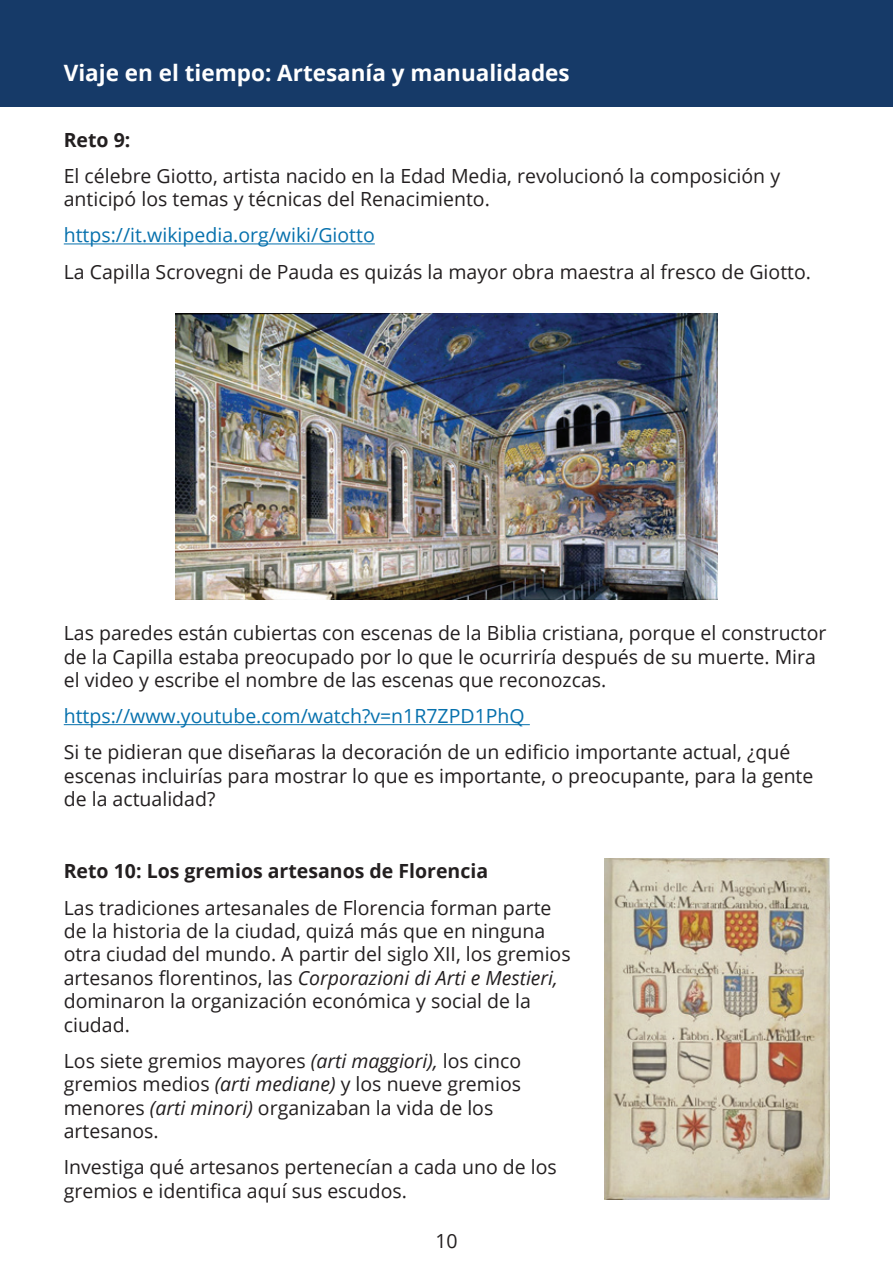
<style>
.page{position:relative;width:893px;height:1263px;background:#fff}
.page>*{position:absolute;margin:0;border:0;box-sizing:border-box;transform-origin:0 0}
.t1{font:700 22.5px "Open Sans";color:#fff}
.t2{font:19.5px/23.4px "Open Sans";color:#231f20}
.t3{font:19.5px "Open Sans";color:#0771ad}
.t4{font:700 19.5px "Open Sans";color:#231f20}
.s1{font-style:italic}
</style>
<div class="page">
<div style="left:0;top:0;width:893px;height:106px;background:#163a68"></div>
<hr style="left:64px;top:243px;width:311px;height:1px;background:#0771ad">
<hr style="left:64px;top:724px;width:466px;height:1px;background:#0771ad">
<img style="left:176px;top:313px;width:542px;height:287px">
<img style="left:605px;top:859px;width:224px;height:340px">
<p class="t1" style="left:64px;top:57px;width:507px">Viaje en el tiempo: Artesanía y manualidades</p>
<p class="t4" style="left:64px;top:126px;width:68px">Reto 9:</p>
<p class="t2" style="left:64px;top:164px;width:718px">El célebre Giotto, artista nacido en la Edad Media, revolucionó la composición y anticipó los temas y técnicas del Renacimiento.</p>
<p class="t3" style="left:64px;top:222px;width:313px">https://it.wikipedia.org/wiki/Giotto</p>
<p class="t2" style="left:64px;top:259px;width:749px">La Capilla Scrovegni de Pauda es quizás la mayor obra maestra al fresco de Giotto.</p>
<p class="t2" style="left:64px;top:621px;width:764px">Las paredes están cubiertas con escenas de la Biblia cristiana, porque el constructor de la Capilla estaba preocupado por lo que le ocurriría después de su muerte. Mira el video y escribe el nombre de las escenas que reconozcas.</p>
<p class="t3" style="left:64px;top:703px;width:462px">https://www.youtube.com/watch?v=n1R7ZPD1PhQ</p>
<p class="t2" style="left:64px;top:740px;width:751px">Si te pidieran que diseñaras la decoración de un edificio importante actual, ¿qué escenas incluirías para mostrar lo que es importante, o preocupante, para la gente de la actualidad?</p>
<p class="t4" style="left:64px;top:858px;width:426px">Reto 10: Los gremios artesanos de Florencia</p>
<p class="t2" style="left:64px;top:895px;width:508px">Las tradiciones artesanales de Florencia forman parte de la historia de la ciudad, quizá más que en ninguna otra ciudad del mundo. A partir del siglo XII, los gremios artesanos florentinos, las <span class="s1">Corporazioni di Arti e Mestieri, </span>dominaron la organización económica y social de la ciudad.</p>
<p class="t2" style="left:64px;top:1048px;width:459px">Los siete gremios mayores <span class="s1">(arti maggiori),</span> los cinco gremios medios <span class="s1">(arti mediane)</span> y los nueve gremios menores <span class="s1">(arti minori)</span> organizaban la vida de los artesanos.</p>
<p class="t2" style="left:64px;top:1155px;width:495px">Investiga qué artesanos pertenecían a cada uno de los gremios e identifica aquí sus escudos.</p>
<p class="t2" style="left:435px;top:1229px;width:24px">10</p>
</div>
